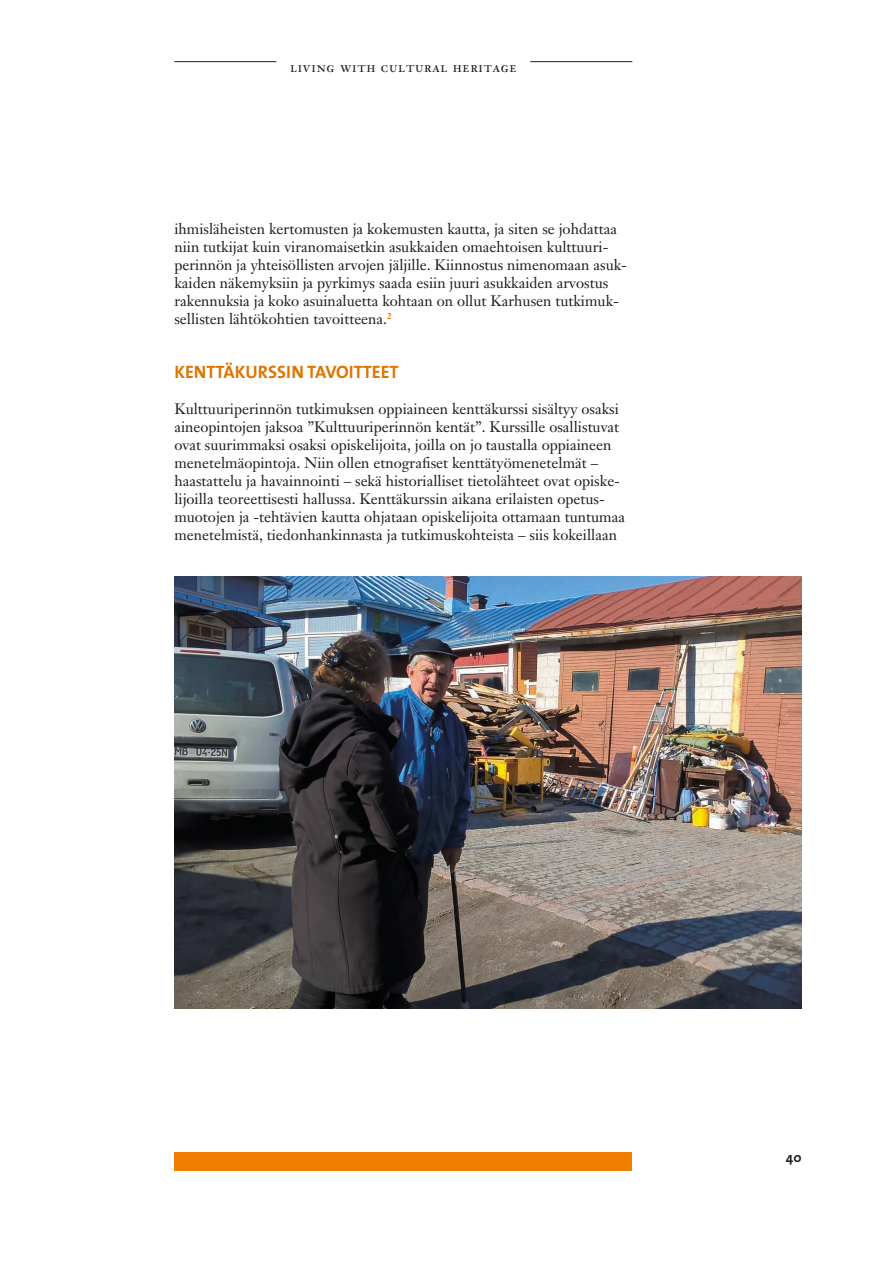
<style>
.page{position:relative;width:893px;height:1263px;background:#fff}
.page>*{position:absolute;margin:0;border:0;box-sizing:border-box;transform-origin:0 0}
.t1{font:700 18px "The Sans";color:#de7500}
.t2{font:15px/18px "Janson Text";color:#1d1d1b}
.t3{font:15px "Janson Text Roman SC";letter-spacing:.05em;color:#1d1d1b}
.t4{font:700 13.5px "The Sans";color:#1d1d1b}
</style>
<div class="page">
<img style="left:174px;top:576px;width:628px;height:432px">
<div style="left:174px;top:1152px;width:458px;height:18px;background:#ef7d00"></div>
<hr style="left:530px;top:61px;width:102px;height:1px;background:#1d1d1b">
<hr style="left:174px;top:61px;width:102px;height:1px;background:#1d1d1b">
<p class="t3" style="left:290px;top:58px;width:228px">living with cultural heritage</p>
<p class="t2" style="left:174px;top:220px;width:454px">ihmisläheisten kertomusten ja kokemusten kautta, ja siten se johdattaa niin tutkijat kuin viranomaisetkin asukkaiden omaehtoisen kulttuuri&shy;perinnön ja yhteisöllisten arvojen jäljille. Kiinnostus nimenomaan asuk&shy;kaiden näkemyksiin ja pyrkimys saada esiin juuri asukkaiden arvostus rakennuksia ja koko asuinaluetta kohtaan on ollut Karhusen tutkimuk&shy;sellisten lähtökohtien tavoitteena.<sup>2</sup></p>
<p class="t1" style="left:174px;top:360px;width:226px">KENTTÄKURSSIN TAVOITTEET</p>
<p class="t2" style="left:174px;top:400px;width:452px">Kulttuuriperinnön tutkimuksen oppiaineen kenttäkurssi sisältyy osaksi aineopintojen jaksoa ”Kulttuuriperinnön kentät”. Kurssille osallistuvat ovat suurimmaksi osaksi opiskelijoita, joilla on jo taustalla oppiaineen menetelmäopintoja. Niin ollen etnografiset kenttätyömenetelmät – haastattelu ja havainnointi – sekä historialliset tietolähteet ovat opiske&shy;lijoilla teoreettisesti hallussa. Kenttäkurssin aikana erilaisten opetus&shy;muotojen ja -tehtävien kautta ohjataan opiskelijoita ottamaan tuntumaa menetelmistä, tiedonhankinnasta ja tutkimuskohteista – siis kokeillaan</p>
<p class="t4" style="left:786px;top:1149px;width:17px">40</p>
</div>
